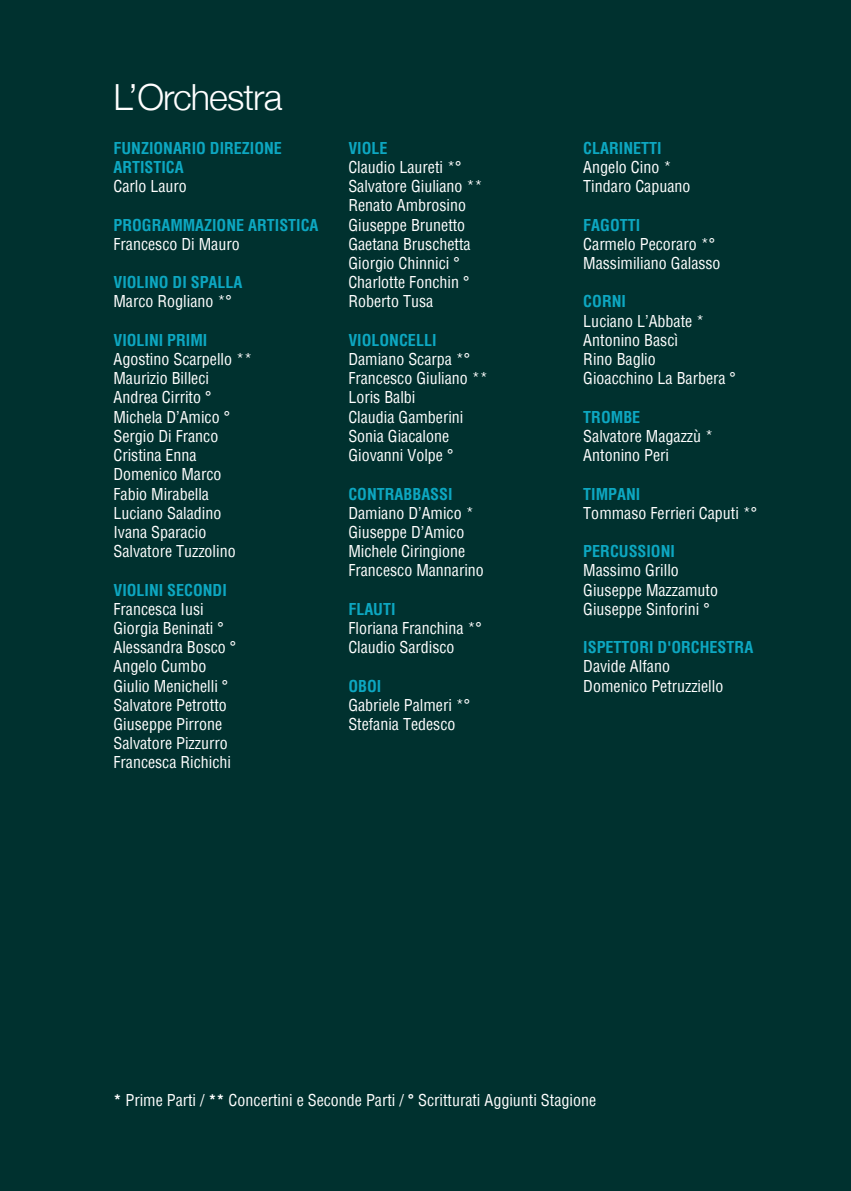
<style>
.page{position:relative;width:851px;height:1191px;background:#fff}
.page>*{position:absolute;margin:0;border:0;box-sizing:border-box;transform-origin:0 0}
.t1{font:300 36px "Helvetica Neue";letter-spacing:-.025em;color:#fff}
.t2{font:condensed 16px/19.2px "Helvetica";color:#fff}
.t3{font:700 condensed 16px/19.2px "Helvetica";color:#0da7c1}
.s1{font-weight:700}
</style>
<div class="page">
<div style="left:0;top:0;width:850px;height:1191px;background:#00312f"></div>
<h1 class="t1" style="left:113px;top:75px;width:170px">L’Orchestra</h1>
<p class="t3" style="left:113px;top:138px;width:170px">FUNZIONARIO DIREZIONE<br>ARTISTICA</p>
<p class="t2" style="left:113px;top:176px;width:75px">Carlo Lauro</p>
<p class="t3" style="left:113px;top:215px;width:206px">PROGRAMMAZIONE ARTISTICA</p>
<p class="t2" style="left:113px;top:234px;width:128px">Francesco Di Mauro</p>
<p class="t3" style="left:113px;top:272px;width:130px">VIOLINO DI SPALLA</p>
<p class="t2" style="left:113px;top:292px;width:120px">Marco Rogliano *°</p>
<p class="t3" style="left:113px;top:330px;width:95px">VIOLINI PRIMI</p>
<p class="t2" style="left:113px;top:349px;width:140px">Agostino Scarpello **<br>Maurizio Billeci<br>Andrea Cirrito °<br>Michela D’Amico °<br>Sergio Di Franco<br>Cristina Enna<br>Domenico Marco<br>Fabio Mirabella<br>Luciano Saladino<br>Ivana Sparacio<br>Salvatore Tuzzolino</p>
<p class="t3" style="left:113px;top:580px;width:115px">VIOLINI SECONDI</p>
<p class="t2" style="left:113px;top:599px;width:124px">Francesca Iusi<br>Giorgia Beninati °<br>Alessandra Bosco °<br>Angelo Cumbo<br>Giulio Menichelli °<br>Salvatore Petrotto<br>Giuseppe Pirrone<br>Salvatore Pizzurro<br>Francesca Richichi</p>
<p class="t3" style="left:348px;top:138px;width:41px">VIOLE</p>
<p class="t2" style="left:348px;top:157px;width:136px">Claudio Laureti *°<br>Salvatore Giuliano **<br>Renato Ambrosino<br>Giuseppe Brunetto<br>Gaetana Bruschetta<br>Giorgio Chinnici °<br>Charlotte Fonchin °<br>Roberto Tusa</p>
<p class="t3" style="left:348px;top:330px;width:90px">VIOLONCELLI</p>
<p class="t2" style="left:348px;top:349px;width:141px">Damiano Scarpa *°<br>Francesco Giuliano **<br>Loris Balbi<br>Claudia Gamberini<br>Sonia Giacalone<br>Giovanni Volpe °</p>
<p class="t3" style="left:348px;top:484px;width:106px">CONTRABBASSI</p>
<p class="t2" style="left:348px;top:503px;width:137px">Damiano D’Amico *<br>Giuseppe D’Amico<br>Michele Ciringione<br>Francesco Mannarino</p>
<p class="t3" style="left:348px;top:599px;width:49px">FLAUTI</p>
<p class="t2" style="left:348px;top:618px;width:135px">Floriana Franchina *°<br>Claudio Sardisco</p>
<p class="t3" style="left:348px;top:676px;width:34px">OBOI</p>
<p class="t2" style="left:348px;top:695px;width:123px">Gabriele Palmeri *°<br>Stefania Tedesco</p>
<p class="t3" style="left:583px;top:138px;width:80px">CLARINETTI</p>
<p class="t2" style="left:583px;top:157px;width:109px">Angelo Cino *<br>Tindaro Capuano</p>
<p class="t3" style="left:583px;top:215px;width:58px">FAGOTTI</p>
<p class="t2" style="left:583px;top:234px;width:139px">Carmelo Pecoraro *°<br>Massimiliano Galasso</p>
<p class="t3" style="left:583px;top:292px;width:44px">CORNI</p>
<p class="t2" style="left:583px;top:311px;width:154px">Luciano L’Abbate *<br>Antonino Bascì<br>Rino Baglio<br>Gioacchino La Barbera °</p>
<p class="t3" style="left:583px;top:407px;width:58px">TROMBE</p>
<p class="t2" style="left:583px;top:426px;width:131px">Salvatore Magazzù *<br>Antonino Peri</p>
<p class="t3" style="left:583px;top:484px;width:58px">TIMPANI</p>
<p class="t2" style="left:583px;top:503px;width:175px">Tommaso Ferrieri Caputi *°</p>
<p class="t3" style="left:583px;top:541px;width:93px">PERCUSSIONI</p>
<p class="t2" style="left:583px;top:560px;width:136px">Massimo Grillo<br>Giuseppe Mazzamuto<br>Giuseppe Sinforini °</p>
<p class="t3" style="left:583px;top:637px;width:171px">ISPETTORI D'ORCHESTRA</p>
<p class="t2" style="left:583px;top:656px;width:141px">Davide Alfano<br>Domenico Petruzziello</p>
<p class="t2" style="left:113px;top:1090px;width:484px"><span class="s1">*</span> Prime Parti / <span class="s1">**</span> Concertini e Seconde Parti / <span class="s1">°</span> Scritturati Aggiunti Stagione</p>
</div>
